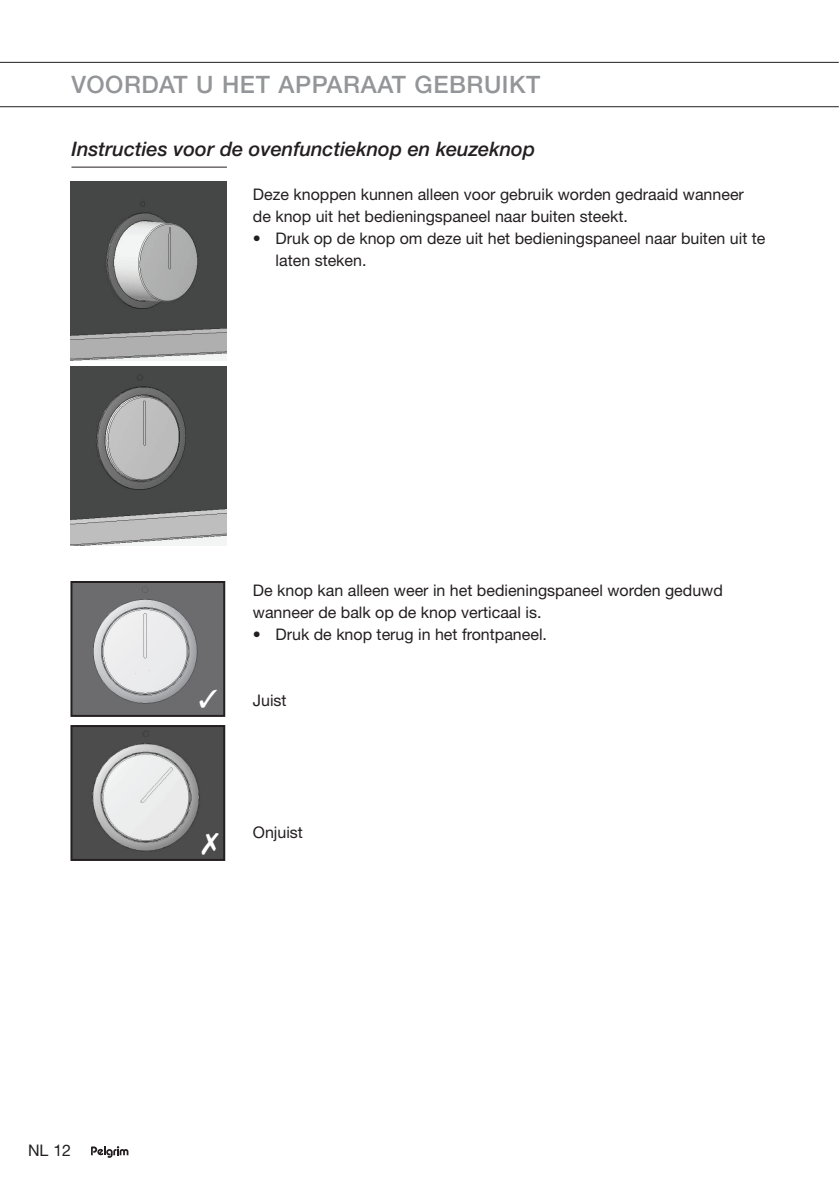
<style>
.page{position:relative;width:839px;height:1191px;background:#fff}
.page>*{position:absolute;margin:0;border:0;box-sizing:border-box;transform-origin:0 0}
.t1{font:500 24px "Helvetica Neue LTW1 G";letter-spacing:.025em;color:#939598}
.t2{font:italic 500 20px "Helvetica Neue LTW1 G";color:#231f20}
.t3{font:16px/22px "Helvetica Neue LT Std";color:#231f20}
</style>
<div class="page">
<hr style="left:0;top:62px;width:839px;height:1px;background:#231f20">
<hr style="left:0;top:106px;width:839px;height:1px;background:#231f20">
<svg style="left:91px;top:1146px;width:37px;height:12px"></svg>
<hr style="left:71px;top:167px;width:156px;height:1px;background:#231f20">
<img style="left:70px;top:181px;width:156px;height:179px">
<img style="left:70px;top:367px;width:156px;height:179px">
<img style="left:73px;top:728px;width:149px;height:130px">
<div style="left:70px;top:725px;width:155px;height:136px;border:2px solid #231f20"></div>
<img style="left:73px;top:584px;width:149px;height:130px">
<div style="left:70px;top:581px;width:155px;height:136px;border:2px solid #231f20"></div>
<svg style="left:202px;top:832px;width:17px;height:22px"></svg>
<svg style="left:200px;top:690px;width:17px;height:18px"></svg>
<h1 class="t1" style="left:71px;top:70px;width:470px">VOORDAT U HET APPARAAT GEBRUIKT</h1>
<p class="t2" style="left:71px;top:136px;width:465px">Instructies voor de ovenfunctieknop en keuzeknop</p>
<p class="t3" style="left:253px;top:183px;width:493px">Deze knoppen kunnen alleen voor gebruik worden gedraaid wanneer de knop uit het bedieningspaneel naar buiten steekt.</p>
<p class="t3" style="left:276px;top:227px;width:491px;text-indent:-23px">• Druk op de knop om deze uit het bedieningspaneel naar buiten uit te laten steken.</p>
<p class="t3" style="left:253px;top:579px;width:471px">De knop kan alleen weer in het bedieningspaneel worden geduwd wanneer de balk op de knop verticaal is.</p>
<p class="t3" style="left:253px;top:623px;width:296px">• Druk de knop terug in het frontpaneel.</p>
<p class="t3" style="left:253px;top:689px;width:35px">Juist</p>
<p class="t3" style="left:28px;top:1139px;width:45px">NL 12</p>
<p class="t3" style="left:253px;top:821px;width:52px">Onjuist</p>
</div>
